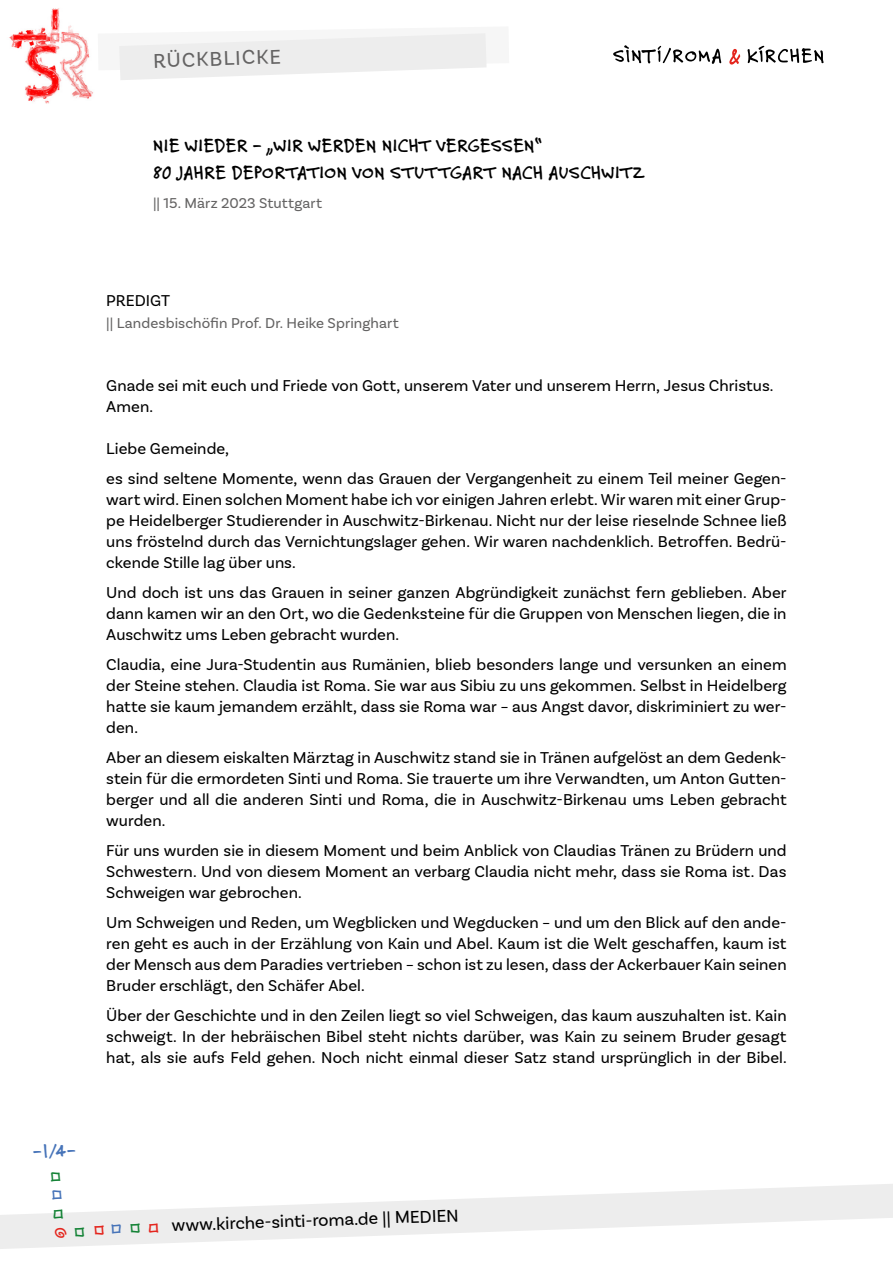
<style>
.page{position:relative;width:893px;height:1263px;background:#fff}
.page>*{position:absolute;margin:0;border:0;box-sizing:border-box;transform-origin:0 0}
.t1{font:21px "Basic Sans";color:#646363}
.t2{font:700 19.5px/27px "Felt Tip Roman";letter-spacing:.01em;color:#000}
.t3{font:700 19.5px "Felt Tip Roman";color:#4774b9}
.t4{font:18px "Basic Sans";color:#000}
.t5{font:16.5px/21px "Basic Sans";letter-spacing:.005em;color:#000;text-align:justify}
.t6{font:15px "Basic Sans";letter-spacing:.005em;color:#646363}
</style>
<div class="page">
<svg style="left:0;top:1184px;width:893px;height:65px;fill:#ededed"></svg>
<img style="left:9px;top:8px;width:84px;height:96px">
<svg style="left:613px;top:45px;width:108px;height:19px"></svg>
<svg style="left:729px;top:49px;width:11px;height:16px"></svg>
<svg style="left:747px;top:46px;width:77px;height:17px"></svg>
<svg style="left:119px;top:33px;width:368px;height:47px"></svg>
<svg style="left:55px;top:1228px;width:12px;height:10px"></svg>
<svg style="left:94px;top:1226px;width:10px;height:9px"></svg>
<svg style="left:111px;top:1224px;width:10px;height:10px"></svg>
<svg style="left:75px;top:1227px;width:10px;height:10px"></svg>
<svg style="left:53px;top:1210px;width:10px;height:9px"></svg>
<svg style="left:51px;top:1184px;width:11px;height:15px"></svg>
<svg style="left:130px;top:1223px;width:10px;height:10px"></svg>
<svg style="left:149px;top:1223px;width:9px;height:10px"></svg>
<p class="t1" style="left:153px;top:48px;width:129px;rotate:-2deg">RÜCKBLICKE</p>
<p class="t2" style="left:153px;top:132px;width:493px">NIE WIEDER – „WIR WERDEN NICHT VERGESSEN“<br>80 JAHRE DEPORTATION VON STUTTGART NACH AUSCHWITZ</p>
<p class="t6" style="left:153px;top:194px;width:171px">|| 15. März 2023 Stuttgart</p>
<p class="t3" style="left:33px;top:1138px;width:44px;rotate:-2deg">–1/4–</p>
<p class="t5" style="left:106px;top:290px;width:65px">PREDIGT</p>
<p class="t6" style="left:106px;top:314px;width:294px">|| Landesbischöfin Prof. Dr. Heike Springhart</p>
<p class="t5" style="left:106px;top:375px;width:669px">Gnade sei mit euch und Friede von Gott, unserem Vater und unserem Herrn, Jesus Christus.<br>Amen.</p>
<p class="t5" style="left:106px;top:434px;width:682px;line-height:30px">Liebe Gemeinde,<br>es sind seltene Momente, wenn das Grauen der Vergangenheit zu einem Teil meiner Gegen-</p>
<p class="t5" style="left:106px;top:489px;width:682px">wart wird. Einen solchen Moment habe ich vor einigen Jahren erlebt. Wir waren mit einer Grup&shy;pe Heidelberger Studierender in Auschwitz-Birkenau. Nicht nur der leise rieselnde Schnee ließ uns fröstelnd durch das Vernichtungslager gehen. Wir waren nachdenklich. Betroffen. Bedrü&shy;ckende Stille lag über uns.</p>
<p class="t5" style="left:106px;top:582px;width:682px">Und doch ist uns das Grauen in seiner ganzen Abgründigkeit zunächst fern geblieben. Aber dann kamen wir an den Ort, wo die Gedenksteine für die Gruppen von Menschen liegen, die in Auschwitz ums Leben gebracht wurden.</p>
<p class="t5" style="left:106px;top:654px;width:682px">Claudia, eine Jura-Studentin aus Rumänien, blieb besonders lange und versunken an einem der Steine stehen. Claudia ist Roma. Sie war aus Sibiu zu uns gekommen. Selbst in Heidelberg hatte sie kaum jemandem erzählt, dass sie Roma war – aus Angst davor, diskriminiert zu wer&shy;den.</p>
<p class="t5" style="left:106px;top:747px;width:682px">Aber an diesem eiskalten Märztag in Auschwitz stand sie in Tränen aufgelöst an dem Gedenk&shy;stein für die ermordeten Sinti und Roma. Sie trauerte um ihre Verwandten, um Anton Gutten&shy;berger und all die anderen Sinti und Roma, die in Auschwitz-Birkenau ums Leben gebracht wurden.</p>
<p class="t5" style="left:106px;top:840px;width:682px">Für uns wurden sie in diesem Moment und beim Anblick von Claudias Tränen zu Brüdern und Schwestern. Und von diesem Moment an verbarg Claudia nicht mehr, dass sie Roma ist. Das Schweigen war gebrochen.</p>
<p class="t5" style="left:106px;top:912px;width:682px">Um Schweigen und Reden, um Wegblicken und Wegducken – und um den Blick auf den ande&shy;ren geht es auch in der Erzählung von Kain und Abel. Kaum ist die Welt geschaffen, kaum ist der Mensch aus dem Paradies vertrieben – schon ist zu lesen, dass der Ackerbauer Kain seinen Bruder erschlägt, den Schäfer Abel.</p>
<p class="t5" style="left:106px;top:1005px;width:682px">Über der Geschichte und in den Zeilen liegt so viel Schweigen, das kaum auszuhalten ist. Kain schweigt. In der hebräischen Bibel steht nichts darüber, was Kain zu seinem Bruder gesagt hat, als sie aufs Feld gehen. Noch nicht einmal dieser Satz stand ursprünglich in der Bibel.</p>
<p class="t4" style="left:171px;top:1214px;width:289px;rotate:-2deg">www.kirche-sinti-roma.de || MEDIEN</p>
</div>
